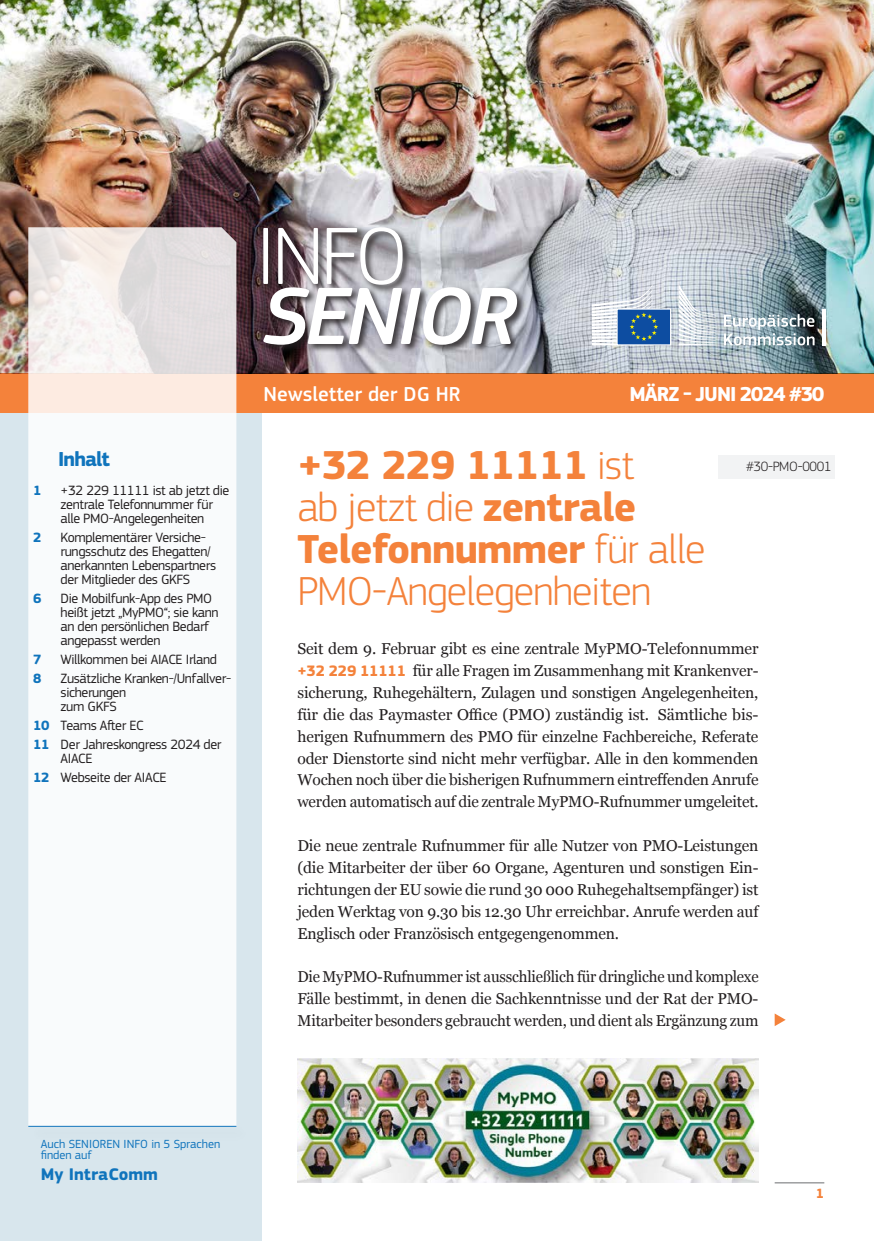
<style>
.page{position:relative;width:874px;height:1241px;background:#fff}
.page>*{position:absolute;margin:0;border:0;box-sizing:border-box;transform-origin:0 0}
.IS-M-TITRE_BLUE__NO_UNDERLINE{font:300 42px/42px "EC Square Sans Pro";letter-spacing:-.02em;color:#f4823b}
.t1{font:500 21px "EC Square Sans Pro";color:#fff}
.t2{font:700 21px "EC Square Sans Pro";letter-spacing:-.05em;color:#fff}
.IS-M-Sommaire{font:700 21px "EC Square Sans Pro";letter-spacing:-.04em;color:#1074bc}
.t3{font:700 17.5px "EC Square Sans Pro";color:#1074bc}
.IS-M-Body{font:15.75px/21.9px "Georgia";letter-spacing:-.01em;color:#231f20;text-align:justify}
.IS-M-Body-2{font:15.75px/21.9px "Georgia";letter-spacing:-.01em;color:#231f20;text-align:justify;scale:.96 1}
.t4{font:14px/14px "EC Square Sans Pro";letter-spacing:-.025em;color:#231f20}
.t5{font:300 14px "EC Square Sans Pro";letter-spacing:-.02em;color:#231f20}
.t6{font:700 14px "EC Square Sans Pro";color:#1074bc}
.t7{font:700 14px "EC Square Sans Pro";color:#f4823b}
.t8{font:12.25px/11.2px "EC Square Sans Pro";color:#1074bc}
.s1{font-weight:700;color:#1074bc}
.s2{font-weight:700}
.s3{font-family:"EC Square Sans Pro";font-weight:700;color:#f4823b}
</style>
<div class="page">
<hr style="left:774px;top:1182px;width:49px;height:1px;background:#6c6d70">
<div style="left:0;top:413px;width:262px;height:827px;background:#d8e6ed"></div>
<img style="left:0;top:0;width:873px;height:373px">
<div style="left:0;top:373px;width:873px;height:40px;background:#f4823b"></div>
<svg style="left:678px;top:284px;width:37px;height:61px"></svg>
<div style="left:617px;top:309px;width:53px;height:36px;background:#0d4da1"></div>
<svg style="left:591px;top:284px;width:67px;height:61px"></svg>
<svg style="left:821px;top:308px;width:4px;height:37px"></svg>
<svg style="left:723px;top:314px;width:91px;height:31px"></svg>
<div style="left:261px;top:225px;width:150px;height:68px;background:#231f20;opacity:.8"></div>
<div style="left:262px;top:285px;width:263px;height:68px;background:#231f20;opacity:.8"></div>
<svg style="left:263px;top:227px;width:254px;height:118px"></svg>
<svg style="left:28px;top:227px;width:208px;height:896px;fill:#f9fbfc"></svg>
<div style="left:717px;top:454px;width:116px;height:24px;background:#f2f3f4"></div>
<div style="left:28px;top:1123px;width:223px;height:19px;background:#231f20;opacity:.29"></div>
<hr style="left:28px;top:1125px;width:208px;height:1px;background:#1074bc">
<img style="left:297px;top:1058px;width:461px;height:124px">
<svg style="left:774px;top:1013px;width:11px;height:12px"></svg>
<h1 class="IS-M-Sommaire" style="left:58px;top:446px;width:54px">Inhalt</h1>
<p class="t6" style="left:33px;top:481px;width:10px">1</p>
<p class="t4" style="left:61px;top:483px;width:170px">+32 229 11111 ist ab jetzt die zentrale Telefonnummer für alle PMO-Angelegenheiten</p>
<p class="t6" style="left:33px;top:528px;width:10px">2</p>
<p class="t4" style="left:61px;top:530px;width:157px">Komplementärer Versiche&shy;rungsschutz des Ehegatten/ anerkannten Lebenspartners der Mitglieder des GKFS</p>
<p class="t6" style="left:33px;top:589px;width:10px">6</p>
<p class="t4" style="left:61px;top:591px;width:159px">Die Mobilfunk-App des PMO heißt jetzt „MyPMO“; sie kann an den persönlichen Bedarf angepasst werden</p>
<p class="t6" style="left:33px;top:650px;width:10px">7</p>
<p class="t4" style="left:61px;top:652px;width:158px">Willkommen bei AIACE Irland</p>
<p class="t6" style="left:33px;top:669px;width:10px">8</p>
<p class="t4" style="left:61px;top:671px;width:172px">Zusätzliche Kranken-/Unfallver&shy;sicherungen<br>zum GKFS</p>
<p class="t4" style="left:33px;top:718px;width:112px"><span class="s1">10</span> Teams After EC</p>
<p class="t4" style="left:61px;top:737px;width:162px;text-indent:-27px"><span class="s1">11</span> Der Jahreskongress 2024 der<br>AIACE</p>
<p class="t4" style="left:33px;top:770px;width:135px"><span class="s1">12</span> Webseite der AIACE</p>
<p class="t1" style="left:263px;top:382px;width:198px">Newsletter der DG HR</p>
<p class="t2" style="left:629px;top:382px;width:196px">MÄRZ - JUNI 2024 #30</p>
<h1 class="IS-M-TITRE_BLUE__NO_UNDERLINE" style="left:297px;top:444px;width:409px"><span class="s2">+32 229 11111</span> ist<br>ab jetzt die <span class="s2">zentrale<br>Telefonnummer</span> für alle<br>PMO-Angelegenheiten</h1>
<p class="IS-M-Body" style="left:297px;top:637px;width:462px">Seit dem 9. Februar gibt es eine zentrale MyPMO-Telefonnummer <span class="s3">+32 229 11111</span> für alle Fragen im Zusammenhang mit Krankenver&shy;sicherung, Ruhegehältern, Zulagen und sonstigen Angelegenheiten, für die das Paymaster Office (PMO) zuständig ist. Sämtliche bis&shy;herigen Rufnummern des PMO für einzelne Fachbereiche, Referate oder Dienstorte sind nicht mehr verfügbar. Alle in den kommenden Wochen noch über die bisherigen Rufnummern eintreffenden Anrufe werden automatisch auf die zentrale MyPMO-Rufnummer umgeleitet.</p>
<p class="IS-M-Body" style="left:297px;top:833px;width:462px">Die neue zentrale Rufnummer für alle Nutzer von PMO-Leistungen (die Mitarbeiter der über 60 Organe, Agenturen und sonstigen Ein&shy;richtungen der EU sowie die rund 30 000 Ruhegehaltsempfänger) ist jeden Werktag von 9.30 bis 12.30 Uhr erreichbar. Anrufe werden auf Englisch oder Französisch entgegengenommen.</p>
<p class="IS-M-Body-2" style="left:297px;top:965px;width:481px">Die MyPMO-Rufnummer ist ausschließlich für dringliche und komplexe Fälle bestimmt, in denen die Sachkenntnisse und der Rat der PMO-Mitarbeiter besonders gebraucht werden, und dient als Ergänzung zum</p>
<p class="t5" style="left:745px;top:458px;width:87px">#30-PMO-0001</p>
<p class="t8" style="left:41px;top:1137px;width:181px">Auch SENIOREN INFO in 5 Sprachen finden auf</p>
<p class="t3" style="left:41px;top:1163px;width:118px">My IntraComm</p>
<p class="t7" style="left:815px;top:1184px;width:10px">1</p>
</div>
